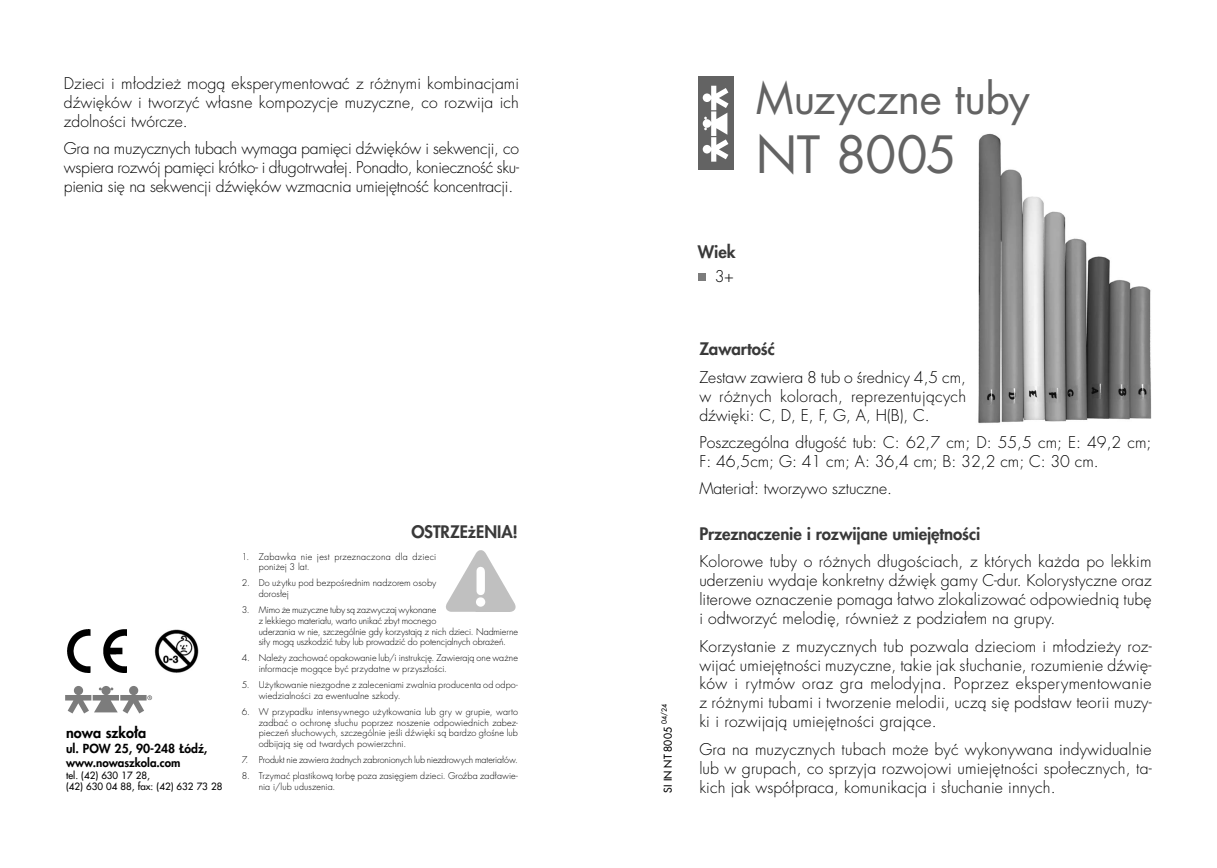
<style>
.page{position:relative;width:1217px;height:868px;background:#fff}
.page>*{position:absolute;margin:0;border:0;box-sizing:border-box;transform-origin:0 0}
.t1{font:49.95px "Futura LTS Book";letter-spacing:-.015em;color:#636363}
.t2{font:42.3px "Futura LTS Book";letter-spacing:-.015em;color:#636363}
.t3{font:800 16.8px "Futura LTS";letter-spacing:-.005em;color:#393939}
.t4{font:300 15.75px/18.9px "Futura LTS";letter-spacing:.01em;color:#000;text-align:justify}
.t5{font:800 14.4px "Futura LTS";color:#000}
.t6{font:800 12.15px "Futura LTS";color:#000}
.t7{font:800 11.55px "Futura LTS";color:#000}
.t8{font:10.5px "Futura LTS";color:#000}
.t9{font:9.75px/11.7px "Futura LTS";color:#000}
.t10{font:300 9px/10.8px "Futura LTS";letter-spacing:.005em;color:#000}
.t11{font:300 9px/10.8px "Futura LTS";letter-spacing:.025em;color:#000}
.t12{font:6.9px "Futura LTS";color:#000}
</style>
<div class="page">
<img style="left:978px;top:133px;width:174px;height:291px">
<div style="left:697px;top:77px;width:36px;height:93px;background:#636363"></div>
<svg style="left:702px;top:86px;width:26px;height:76px"></svg>
<img style="left:67px;top:629px;width:59px;height:43px">
<img style="left:446px;top:550px;width:70px;height:62px">
<svg style="left:65px;top:686px;width:87px;height:27px"></svg>
<div style="left:697px;top:274px;width:8px;height:7px;background:#7c7c7c"></div>
<img style="left:154px;top:629px;width:45px;height:44px">
<p class="t4" style="left:64px;top:74px;width:456px">Dzieci i młodzież mogą eksperymentować z różnymi kombinacjami dźwięków i tworzyć własne kompozycje muzyczne, co rozwija ich zdolności twórcze.</p>
<p class="t4" style="left:64px;top:140px;width:456px">Gra na muzycznych tubach wymaga pamięci dźwięków i sekwencji, co wspiera rozwój pamięci krótko- i długotrwałej. Ponadto, konieczność sku&shy;pienia się na sekwencji dźwięków wzmacnia umiejętność koncentracji.</p>
<p class="t5" style="left:66px;top:723px;width:82px">nowa szko³a</p>
<p class="t6" style="left:66px;top:740px;width:143px">ul. POW 25, 90-248 £ódŸ,</p>
<p class="t7" style="left:66px;top:754px;width:116px">www.nowaszkola.com</p>
<p class="t9" style="left:66px;top:769px;width:158px">tel. (42) 630 17 28,<br>(42) 630 04 88, fax: (42) 632 73 28</p>
<p class="t3" style="left:411px;top:521px;width:108px">OSTRZE¿ENIA!</p>
<p class="t11" style="left:259px;top:551px;width:179px;text-indent:-17px">1. Zabawka nie jest przeznaczona dla dzieci poniżej 3 lat.</p>
<p class="t10" style="left:259px;top:577px;width:179px;text-indent:-17px">2. Do użytku pod bezpośrednim nadzorem osoby dorosłej</p>
<p class="t10" style="left:259px;top:604px;width:261px;text-indent:-17px">3. Mimo że muzyczne tuby są zazwyczaj wykonane<br>z lekkiego materiału, warto unikać zbyt mocnego<br>uderzania w nie, szczególnie gdy korzystają z nich dzieci. Nadmierne siły mogą uszkodzić tuby lub prowadzić do potencjalnych obrażeń.</p>
<p class="t10" style="left:259px;top:652px;width:261px;text-indent:-17px">4. Należy zachować opakowanie lub/i instrukcję. Zawierają one ważne informacje mogące być przydatne w przyszłości.</p>
<p class="t10" style="left:259px;top:679px;width:261px;text-indent:-17px">5. Użytkowanie niezgodne z zaleceniami zwalnia producenta od odpo&shy;wiedzialności za ewentualne szkody.</p>
<p class="t10" style="left:259px;top:706px;width:261px;text-align:justify;text-indent:-17px">6. W przypadku intensywnego użytkowania lub gry w grupie, warto zadbać o ochronę słuchu poprzez noszenie odpowiednich zabez&shy;pieczeń słuchowych, szczególnie jeśli dźwięki są bardzo głośne lub odbijają się od twardych powierzchni.</p>
<p class="t10" style="left:242px;top:754px;width:278px">7. Produkt nie zawiera żadnych zabronionych lub niezdrowych materiałów.</p>
<p class="t10" style="left:259px;top:770px;width:261px;text-indent:-17px">8. Trzymać plastikową torbę poza zasięgiem dzieci. Groźba zadławie&shy;nia i/lub uduszenia.</p>
<h2 class="t2" style="left:755px;top:72px;width:275px">Muzyczne tuby</h2>
<h1 class="t1" style="left:755px;top:122px;width:202px">NT 8005</h1>
<p class="t12" style="left:659px;top:724px;width:21px;rotate:-90deg">04/24</p>
<p class="t8" style="left:660px;top:792px;width:67px;rotate:-90deg">SI IN NT 8005</p>
<p class="t3" style="left:697px;top:241px;width:39px">Wiek</p>
<p class="t4" style="left:714px;top:267px;width:21px">3+</p>
<p class="t3" style="left:699px;top:338px;width:77px">Zawartość</p>
<p class="t4" style="left:699px;top:368px;width:268px">Zestaw zawiera 8 tub o średnicy 4,5 cm, w różnych kolorach, reprezentujących dźwięki: C, D, E, F, G, A, H(B), C.</p>
<p class="t4" style="left:699px;top:433px;width:453px">Poszczególna długość tub: C: 62,7 cm; D: 55,5 cm; E: 49,2 cm;<br>F: 46,5cm; G: 41 cm; A: 36,4 cm; B: 32,2 cm; C: 30 cm.</p>
<p class="t4" style="left:699px;top:479px;width:194px">Materiał: tworzywo sztuczne.</p>
<p class="t3" style="left:699px;top:522px;width:282px">Przeznaczenie i rozwijane umiejętności</p>
<p class="t4" style="left:699px;top:552px;width:453px">Kolorowe tuby o różnych długościach, z których każda po lekkim uderzeniu wydaje konkretny dźwięk gamy C-dur. Kolorystyczne oraz literowe oznaczenie pomaga łatwo zlokalizować odpowiednią tubę i odtworzyć melodię, również z podziałem na grupy.</p>
<p class="t4" style="left:699px;top:636px;width:453px">Korzystanie z muzycznych tub pozwala dzieciom i młodzieży roz&shy;wijać umiejętności muzyczne, takie jak słuchanie, rozumienie dźwię&shy;ków i rytmów oraz gra melodyjna. Poprzez eksperymentowanie z różnymi tubami i tworzenie melodii, uczą się podstaw teorii muzy&shy;ki i rozwijają umiejętności grające.</p>
<p class="t4" style="left:699px;top:739px;width:453px">Gra na muzycznych tubach może być wykonywana indywidualnie lub w grupach, co sprzyja rozwojowi umiejętności społecznych, ta&shy;kich jak współpraca, komunikacja i słuchanie innych.</p>
</div>
